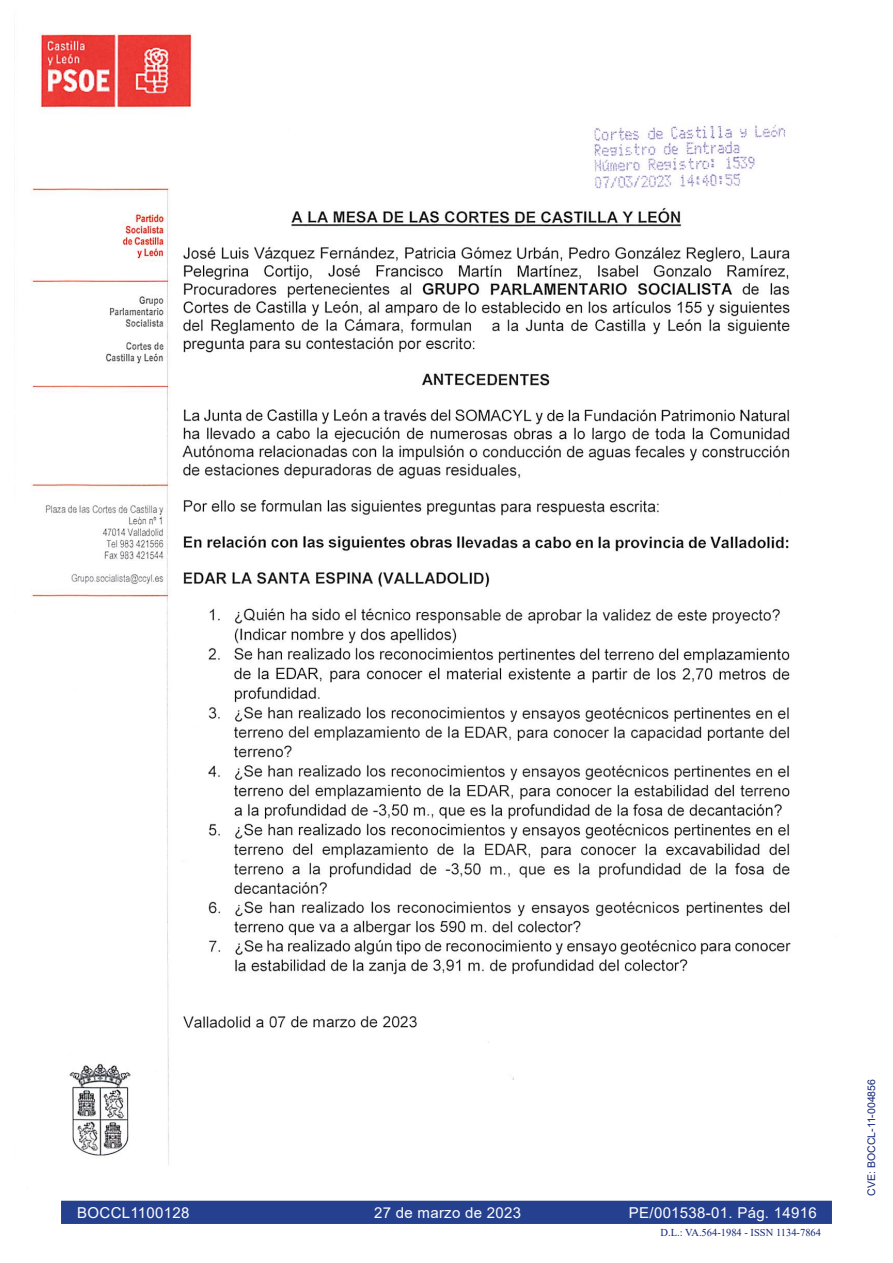
<style>
.page{position:relative;width:893px;height:1263px;background:#fff}
.page>*{position:absolute;margin:0;border:0;box-sizing:border-box;transform-origin:0 0}
.E_CVE{font:15px "Arial";letter-spacing:.02em;color:#fff}
.t1{font:10.5px "Times New Roman";color:#132477}
.t2{font:10.5px "Arial";color:#132477}
</style>
<div class="page">
<div style="left:60px;top:1200px;width:773px;height:25px;background:#25408f"></div>
<div style="left:60px;top:1199px;width:773px;height:26px;border:2px solid #fff"></div>
<img style="left:30px;top:33px;width:803px;height:1167px">
<p class="E_CVE" style="left:77px;top:1202px;width:114px">BOCCL1100128</p>
<p class="E_CVE" style="left:374px;top:1202px;width:149px">27 de marzo de 2023</p>
<p class="E_CVE" style="left:629px;top:1202px;width:189px">PE/001538-01. Pág. 14916</p>
<p class="t1" style="left:661px;top:1225px;width:162px">D.L.: VA.564-1984 - ISSN 1134-7864</p>
<p class="t2" style="left:864px;top:1195px;width:118px;rotate:-90deg">CVE: BOCCL-11-004856</p>
</div>
